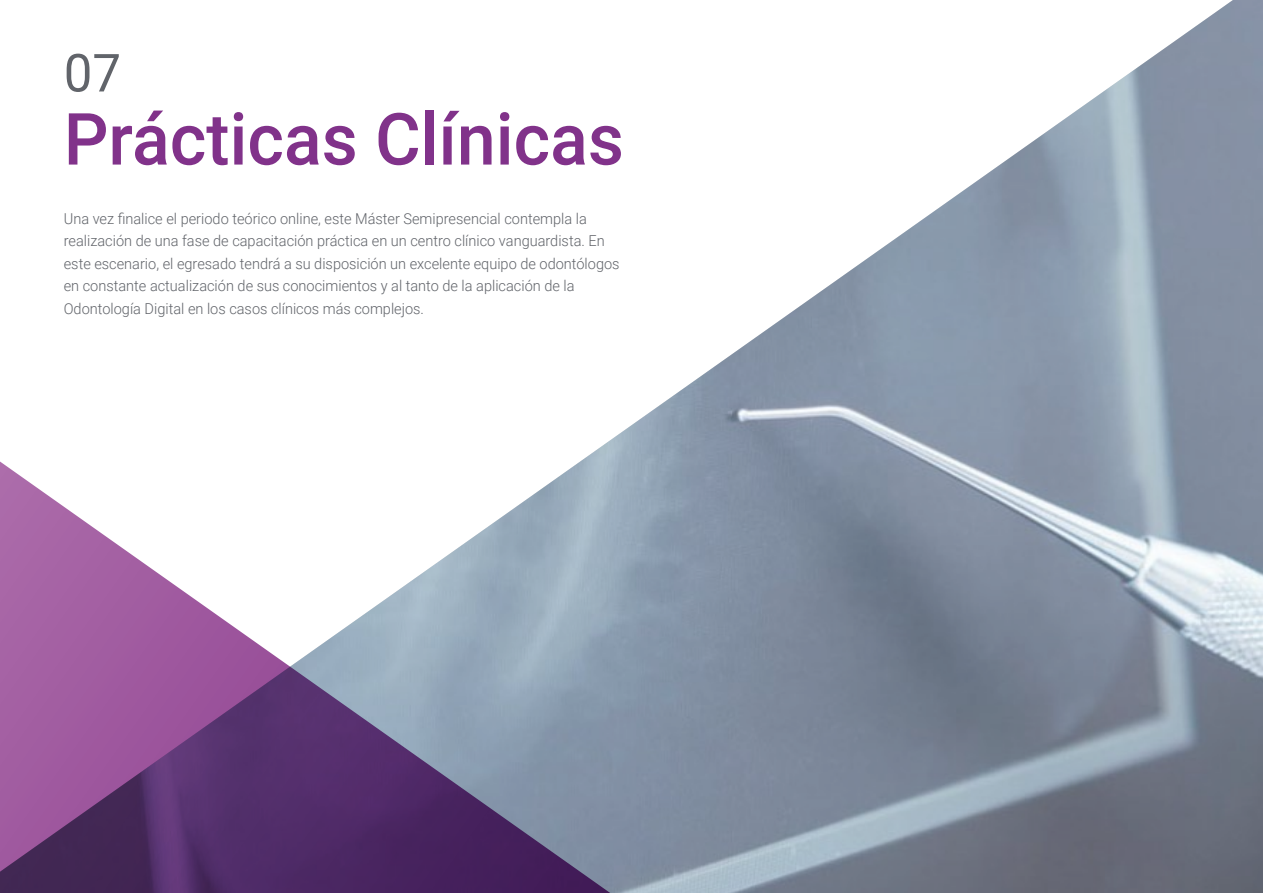
<style>
.page{position:relative;width:1263px;height:893px;background:#fff}
.page>*{position:absolute;margin:0;border:0;box-sizing:border-box;transform-origin:0 0}
.t1{font:500 72px "Roboto";color:#81328a}
.t2{font:52.5px "Roboto";color:#61646a}
.t3{font:300 15px/22.5px "Roboto";color:#61646a}
</style>
<div class="page">
<img style="left:602px;top:0;width:661px;height:893px">
<svg style="left:0;top:446px;width:640px;height:447px"></svg>
<h2 class="t2" style="left:64px;top:36px;width:59px">07</h2>
<h1 class="t1" style="left:64px;top:89px;width:562px">Prácticas Clínicas</h1>
<p class="t3" style="left:64px;top:207px;width:557px">Una vez finalice el periodo teórico online, este Máster Semipresencial contempla la realización de una fase de capacitación práctica en un centro clínico vanguardista. En este escenario, el egresado tendrá a su disposición un excelente equipo de odontólogos en constante actualización de sus conocimientos y al tanto de la aplicación de la Odontología Digital en los casos clínicos más complejos.</p>
</div>
